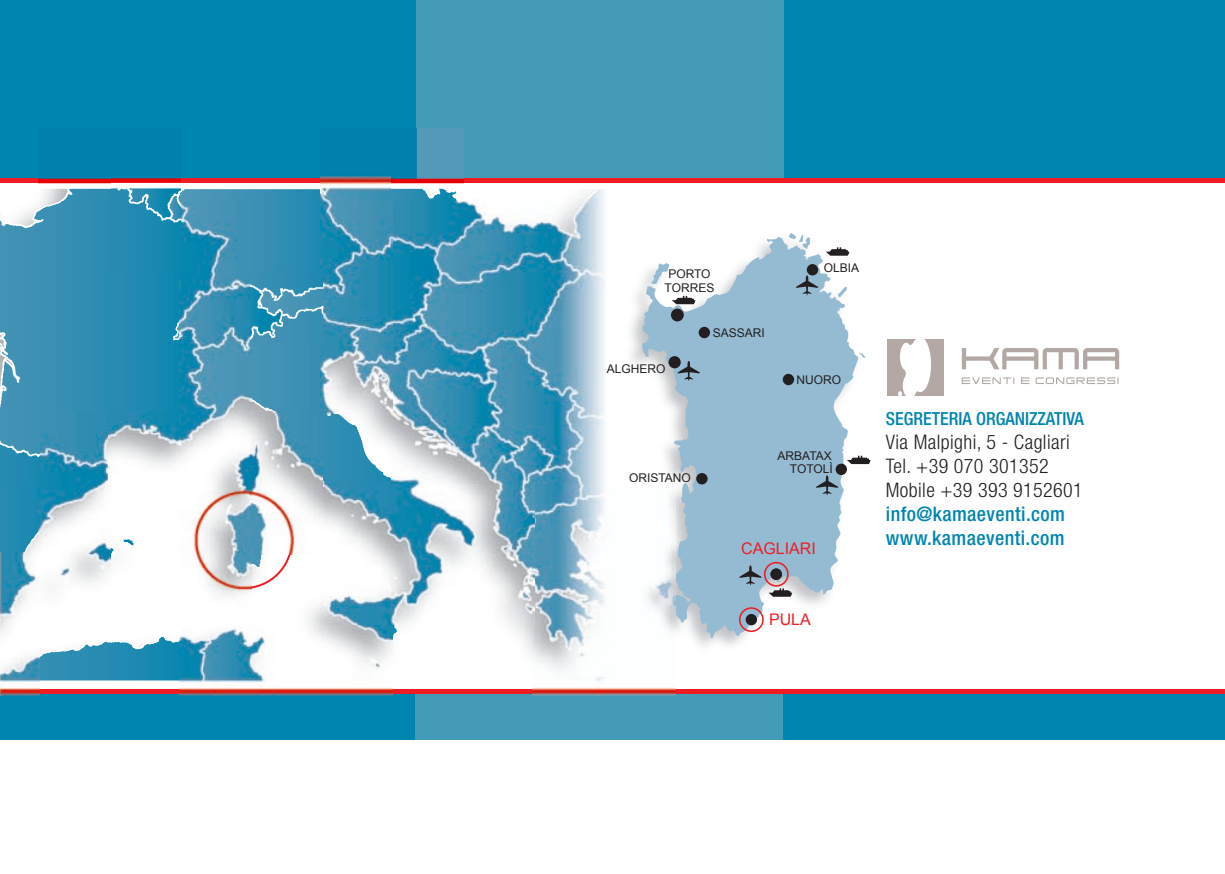
<style>
.page{position:relative;width:1225px;height:874px;background:#fff}
.page>*{position:absolute;margin:0;border:0;box-sizing:border-box;transform-origin:0 0}
.t1{font:300 condensed 20px/24px "Helvetica Neue LT Std";letter-spacing:.02em;color:#231f20}
.t2{font:500 condensed 20px/24px "Helvetica Neue LT Std";letter-spacing:.02em;color:#0085ae}
.t3{font:500 condensed 18px "Helvetica Neue LT Std";color:#0085ae}
.t4{font:16px "Arial";color:#ee1d23}
.t5{font:12px/13.2px "Arial";color:#231f20;text-align:right}
</style>
<div class="page">
<svg style="left:586px;top:189px;width:12px;height:10px"></svg>
<div style="left:0;top:483px;width:38px;height:69px;background:#218ab2"></div>
<svg style="left:24px;top:531px;width:110px;height:28px"></svg>
<img style="left:604px;top:278px;width:1px;height:204px">
<img style="left:252px;top:342px;width:145px;height:299px">
<img style="left:180px;top:189px;width:140px;height:81px">
<img style="left:40px;top:340px;width:139px;height:71px">
<svg style="left:40px;top:201px;width:139px;height:139px;background:#2d8db3"></svg>
<svg style="left:252px;top:399px;width:139px;height:79px"></svg>
<svg style="left:180px;top:189px;width:4px;height:3px"></svg>
<img style="left:40px;top:637px;width:139px;height:43px">
<svg style="left:40px;top:637px;width:122px;height:19px"></svg>
<div style="left:0;top:0;width:1225px;height:183px;background:#0085ae"></div>
<div style="left:417px;top:0;width:367px;height:183px;background:#439bb7"></div>
<div style="left:0;top:690px;width:1225px;height:49px;background:#0085ae"></div>
<div style="left:416px;top:690px;width:367px;height:49px;background:#439bb7"></div>
<svg style="left:642px;top:233px;width:224px;height:404px;fill:#95bbd3"></svg>
<div style="left:671px;top:308px;width:13px;height:13px;background:#231f20;border-radius:50%"></div>
<div style="left:668px;top:356px;width:13px;height:12px;background:#231f20;border-radius:50%"></div>
<div style="left:696px;top:473px;width:11px;height:11px;background:#231f20;border-radius:50%"></div>
<div style="left:835px;top:463px;width:12px;height:12px;background:#231f20;border-radius:50%"></div>
<div style="left:806px;top:264px;width:12px;height:11px;background:#231f20;border-radius:50%"></div>
<div style="left:782px;top:373px;width:12px;height:12px;background:#231f20;border-radius:50%"></div>
<div style="left:698px;top:326px;width:12px;height:12px;background:#231f20;border-radius:50%"></div>
<svg style="left:825px;top:247px;width:24px;height:8px"></svg>
<svg style="left:795px;top:275px;width:23px;height:20px"></svg>
<svg style="left:847px;top:455px;width:23px;height:9px"></svg>
<svg style="left:677px;top:361px;width:23px;height:19px"></svg>
<svg style="left:815px;top:475px;width:23px;height:20px"></svg>
<svg style="left:739px;top:561px;width:53px;height:35px;background:#939baa"></svg>
<svg style="left:672px;top:296px;width:23px;height:8px"></svg>
<svg style="left:739px;top:607px;width:24px;height:24px"></svg>
<div style="left:887px;top:339px;width:56px;height:56px;background:#b3a8a4"></div>
<svg style="left:898px;top:339px;width:33px;height:57px"></svg>
<svg style="left:961px;top:377px;width:157px;height:7px"></svg>
<svg style="left:961px;top:348px;width:158px;height:21px"></svg>
<hr style="left:0;top:179px;width:1225px;height:4px;background:#ee1d23">
<hr style="left:0;top:689px;width:1225px;height:4px;background:#ee1d23">
<svg style="left:252px;top:554px;width:41px;height:34px"></svg>
<img style="left:0;top:552px;width:40px;height:143px">
<img style="left:179px;top:623px;width:213px;height:72px">
<img style="left:532px;top:482px;width:143px;height:213px">
<img style="left:38px;top:411px;width:72px;height:213px">
<img style="left:179px;top:199px;width:73px;height:425px">
<img style="left:320px;top:482px;width:214px;height:142px">
<img style="left:250px;top:411px;width:72px;height:143px">
<img style="left:0;top:204px;width:40px;height:279px">
<img style="left:108px;top:411px;width:72px;height:72px">
<img style="left:391px;top:199px;width:213px;height:284px">
<img style="left:320px;top:176px;width:72px;height:237px">
<img style="left:250px;top:270px;width:72px;height:72px">
<img style="left:108px;top:178px;width:72px;height:94px">
<img style="left:38px;top:178px;width:72px;height:23px">
<img style="left:391px;top:129px;width:72px;height:72px">
<p class="t5" style="left:664px;top:266px;width:51px;line-height:14.4px;text-align:center">PORTO<br>TORRES</p>
<p class="t5" style="left:712px;top:326px;width:54px">SASSARI</p>
<p class="t5" style="left:607px;top:362px;width:60px">ALGHERO</p>
<p class="t5" style="left:823px;top:261px;width:37px">OLBIA</p>
<p class="t5" style="left:796px;top:373px;width:46px">NUORO</p>
<p class="t5" style="left:629px;top:471px;width:63px">ORISTANO</p>
<p class="t5" style="left:777px;top:449px;width:57px">ARBATAX<br>TOTOLÌ</p>
<p class="t4" style="left:741px;top:537px;width:76px">CAGLIARI</p>
<p class="t4" style="left:769px;top:608px;width:43px">PULA</p>
<p class="t3" style="left:886px;top:407px;width:200px">SEGRETERIA ORGANIzzATIVA</p>
<p class="t1" style="left:886px;top:429px;width:198px">Via Malpighi, 5 - Cagliari<br>Tel. +39 070 301352<br>Mobile +39 393 9152601</p>
<p class="t2" style="left:886px;top:501px;width:181px">info@kamaeventi.com www.kamaeventi.com</p>
</div>
